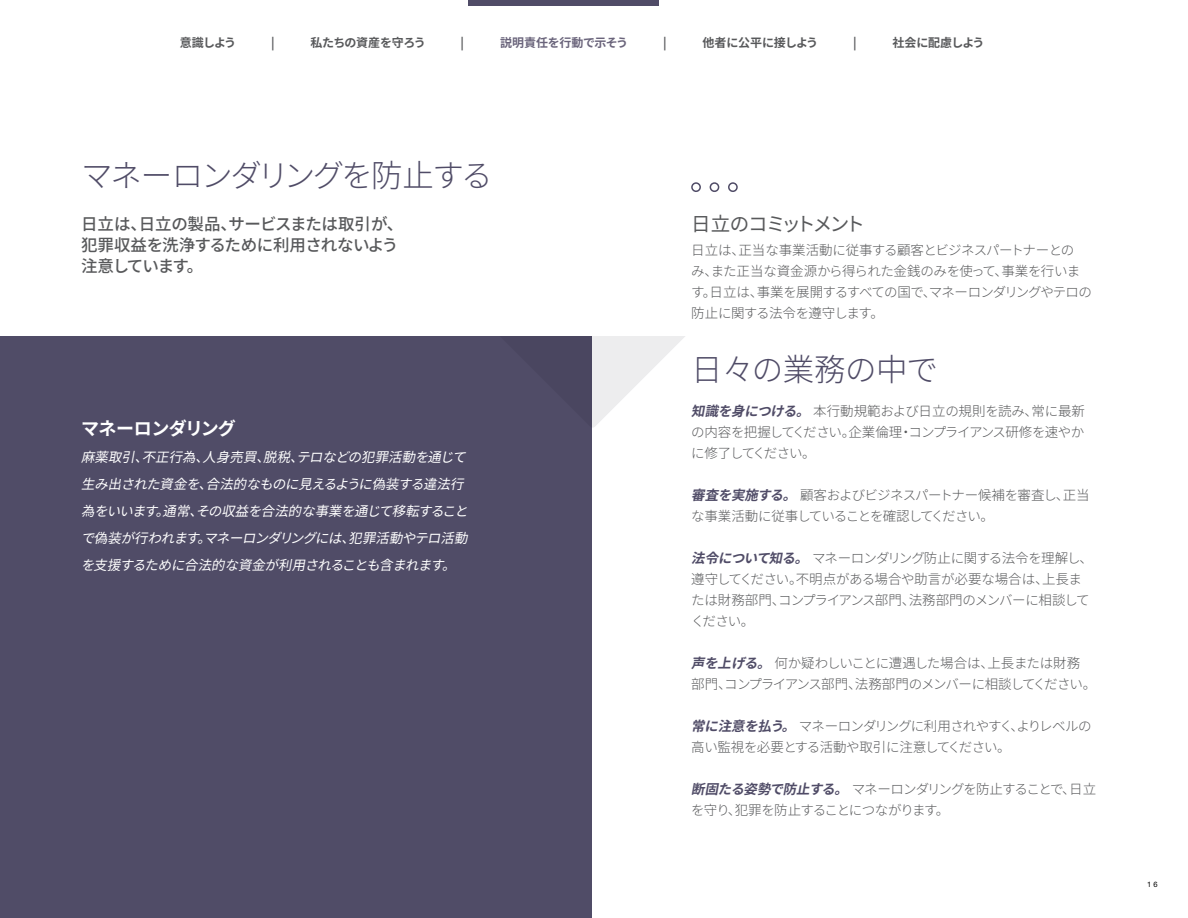
<style>
.page{position:relative;width:1188px;height:918px;background:#fff}
.page>*{position:absolute;margin:0;border:0;box-sizing:border-box;transform-origin:0 0}
.t1{font:300 31.5px "Source Han Sans";letter-spacing:-.06em;color:#504c67}
.t2{font:300 31.5px "Source Han Sans";letter-spacing:-.02em;color:#504c67}
.t3{font:19.5px "Source Han Sans";letter-spacing:-.125em;color:#58595b}
.t4{font:700 18px "Source Han Sans";letter-spacing:-.03em;color:#fff}
.t5{font:500 16.5px/21px "Source Han Sans";letter-spacing:-.025em;color:#58595b}
.t6{font:300 13.5px/21px "Source Han Sans";letter-spacing:-.05em;color:#58595b}
.t7{font:italic 13.5px/27px "Source Han Sans";color:#fff}
.t8{font:300 13.5px/21px "Source Han Sans";letter-spacing:-.03em;color:#58595b}
.t9{font:700 12px "Source Han Sans";letter-spacing:-.03em;color:#58595b}
.t10{font:700 12px "Source Han Sans";letter-spacing:-.02em;color:#6a647b}
.t11{font:7.5px "Helvetica Neue LT Std";color:#000}
.s1{font-weight:700;font-style:italic;color:#504c67}
</style>
<div class="page">
<div style="left:0;top:336px;width:591px;height:582px;background:#504c67"></div>
<svg style="left:591px;top:336px;width:94px;height:92px"></svg>
<div style="left:691px;top:182px;width:10px;height:10px;border:2px solid #504c67;border-radius:50%"></div>
<div style="left:710px;top:182px;width:9px;height:10px;border:2px solid #504c67;border-radius:50%"></div>
<div style="left:728px;top:182px;width:10px;height:10px;border:2px solid #504c67;border-radius:50%"></div>
<div style="left:469px;top:0;width:190px;height:5px;background:#504c67"></div>
<p class="t9" style="left:180px;top:36px;width:58px">意識しよう</p>
<p class="t9" style="left:271px;top:36px;width:5px">|</p>
<p class="t9" style="left:311px;top:36px;width:117px">私たちの資産を守ろう</p>
<p class="t9" style="left:460px;top:36px;width:5px">|</p>
<p class="t10" style="left:500px;top:36px;width:130px">説明責任を行動で示そう</p>
<p class="t9" style="left:663px;top:36px;width:5px">|</p>
<p class="t9" style="left:703px;top:36px;width:117px">他者に公平に接しよう</p>
<p class="t9" style="left:853px;top:36px;width:5px">|</p>
<p class="t9" style="left:893px;top:36px;width:94px">社会に配慮しよう</p>
<h1 class="t1" style="left:81px;top:158px;width:413px">マネーロンダリングを防止する</h1>
<p class="t5" style="left:81px;top:213px;width:324px">日立は、日立の製品、サービスまたは取引が、犯罪収益を洗浄するために利用されないよう注意しています。</p>
<h2 class="t3" style="left:691px;top:213px;width:175px">日立のコミットメント</h2>
<p class="t6" style="left:691px;top:240px;width:402px">日立は、正当な事業活動に従事する顧客とビジネスパートナーとの<br>み、また正当な資金源から得られた金銭のみを使って、事業を行います。日立は、事業を展開するすべての国で、マネーロンダリングやテロの防止に関する法令を遵守します。</p>
<h1 class="t2" style="left:691px;top:352px;width:248px">日々の業務の中で</h1>
<p class="t6" style="left:691px;top:401px;width:395px;text-align:justify"><span class="s1">知識を身につける。</span>本行動規範および日立の規則を読み、常に最新の内容を把握してください。企業倫理・コンプライアンス研修を速やかに修了してください。</p>
<p class="t6" style="left:691px;top:485px;width:400px"><span class="s1">審査を実施する。</span>顧客およびビジネスパートナー候補を審査し、正当な事業活動に従事していることを確認してください。</p>
<p class="t8" style="left:691px;top:548px;width:403px"><span class="s1">法令について知る。</span>マネーロンダリング防止に関する法令を理解し、遵守してください。不明点がある場合や助言が必要な場合は、上長または財務部門、コンプライアンス部門、法務部門のメンバーに相談してください。</p>
<p class="t6" style="left:691px;top:653px;width:407px"><span class="s1">声を上げる。</span>何か疑わしいことに遭遇した場合は、上長または財務部門、コンプライアンス部門、法務部門のメンバーに相談してください。</p>
<p class="t6" style="left:691px;top:716px;width:402px"><span class="s1">常に注意を払う。</span>マネーロンダリングに利用されやすく、よりレベルの高い監視を必要とする活動や取引に注意してください。</p>
<p class="t6" style="left:691px;top:779px;width:407px"><span class="s1">断固たる姿勢で防止する。</span>マネーロンダリングを防止することで、日立を守り、犯罪を防止することにつながります。</p>
<h3 class="t4" style="left:81px;top:418px;width:156px">マネーロンダリング</h3>
<p class="t7" style="left:81px;top:444px;width:395px">麻薬取引、不正行為、人身売買、脱税、テロなどの犯罪活動を通じて生み出された資金を、合法的なものに見えるように偽装する違法行為をいいます。通常、その収益を合法的な事業を通じて移転することで偽装が行われます。マネーロンダリングには、犯罪活動やテロ活動を支援するために合法的な資金が利用されることも含まれます。</p>
<p class="t11" style="left:1147px;top:880px;width:12px">1 6</p>
</div>
